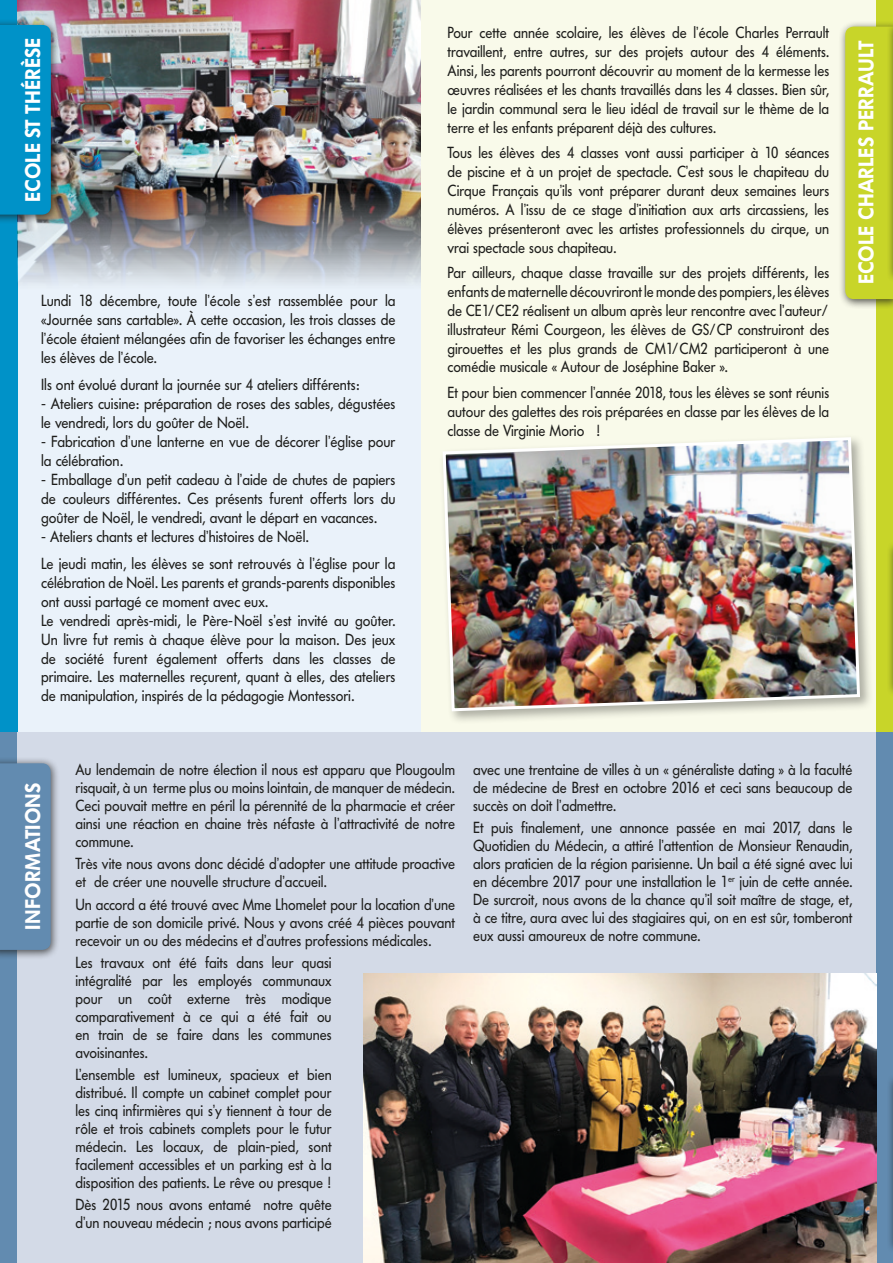
<style>
.page{position:relative;width:893px;height:1263px;background:#fff}
.page>*{position:absolute;margin:0;border:0;box-sizing:border-box;transform-origin:0 0}
.t1{font:600 21px "Futura BQ";color:#fff;scale:.95 1}
.t2{font:15.9px/18px "Futura BQ";color:#1d1d1b;text-align:justify;scale:.92 1}
.t3{font:15.9px/18.9px "Futura BQ";color:#1d1d1b;scale:.93 1}
</style>
<div class="page">
<div style="left:15px;top:727px;width:878px;height:536px;background:#d3dae7"></div>
<div style="left:0;top:727px;width:17px;height:536px;background:#628bb0"></div>
<div style="left:0;top:756px;width:60px;height:204px;background:#1d1d1b;opacity:.75"></div>
<div style="left:0;top:763px;width:51px;height:187px;background:#628bb0"></div>
<div style="left:877px;top:727px;width:16px;height:536px;background:#628bb0"></div>
<div style="left:419px;top:0;width:465px;height:731px;background:#f9faea"></div>
<div style="left:0;top:0;width:421px;height:731px;background:#eaf2fa"></div>
<div style="left:0;top:0;width:17px;height:731px;background:#0092c8"></div>
<div style="left:877px;top:0;width:16px;height:731px;background:#c8d529"></div>
<div style="left:838px;top:20px;width:55px;height:289px;background:#1d1d1b;opacity:.75"></div>
<div style="left:845px;top:27px;width:48px;height:272px;background:#c8d529"></div>
<img style="left:17px;top:0;width:404px;height:294px">
<div style="left:439px;top:434px;width:434px;height:291px;background:#1d1d1b;opacity:.35"></div>
<img style="left:441px;top:436px;width:421px;height:277px">
<div style="left:0;top:18px;width:61px;height:206px;background:#1d1d1b;opacity:.75"></div>
<div style="left:0;top:25px;width:51px;height:190px;background:#0092c8"></div>
<img style="left:364px;top:974px;width:513px;height:289px">
<div style="left:886px;top:20px;width:7px;height:262px;background:#1d1d1b;opacity:.75"></div>
<div style="left:886px;top:540px;width:7px;height:157px;background:#1d1d1b;opacity:.75"></div>
<div style="left:886px;top:1073px;width:7px;height:181px;background:#1d1d1b;opacity:.75"></div>
<h1 class="t1" style="left:21px;top:202px;width:174px;rotate:-90deg">ECOLE ST THÉRÈSE</h1>
<p class="t3" style="left:41px;top:291px;width:382px;text-align:justify">Lundi 18 décembre, toute l’école s’est rassemblée pour la «Journée sans cartable». À cette occasion, les trois classes de l’école étaient mélangées afin de favoriser les échanges entre les élèves de l’école.</p>
<p class="t3" style="left:41px;top:376px;width:344px">Ils ont évolué durant la journée sur 4 ateliers différents:</p>
<p class="t3" style="left:41px;top:394px;width:382px">- Ateliers cuisine: préparation de roses des sables, dégustées le vendredi, lors du goûter de Noël.</p>
<p class="t3" style="left:41px;top:432px;width:382px">- Fabrication d’une lanterne en vue de décorer l’église pour la célébration.</p>
<p class="t3" style="left:41px;top:470px;width:382px;text-align:justify">- Emballage d’un petit cadeau à l’aide de chutes de papiers de couleurs différentes. Ces présents furent offerts lors du goûter de Noël, le vendredi, avant le départ en vacances.</p>
<p class="t3" style="left:41px;top:522px;width:382px;line-height:27.5px">- Ateliers chants et lectures d’histoires de Noël.<br>Le jeudi matin, les élèves se sont retrouvés à l’église pour la</p>
<p class="t3" style="left:41px;top:573px;width:382px">célébration de Noël. Les parents et grands-parents disponibles ont aussi partagé ce moment avec eux.<br>Le vendredi après-midi, le Père-Noël s’est invité au goûter.<br>Un livre fut remis à chaque élève pour la maison. Des jeux de société furent également offerts dans les classes de primaire. Les maternelles reçurent, quant à elles, des ateliers de manipulation, inspirés de la pédagogie Montessori.</p>
<p class="t2" style="left:448px;top:24px;width:416px;line-height:18.9px">Pour cette année scolaire, les élèves de l’école Charles Perrault travaillent, entre autres, sur des projets autour des 4 éléments.<br>Ainsi, les parents pourront découvrir au moment de la kermesse les œuvres réalisées et les chants travaillés dans les 4 classes. Bien sûr, le jardin communal sera le lieu idéal de travail sur le thème de la terre et les enfants préparent déjà des cultures.</p>
<p class="t2" style="left:448px;top:143px;width:416px;line-height:18.9px">Tous les élèves des 4 classes vont aussi participer à 10 séances de piscine et à un projet de spectacle. C’est sous le chapiteau du Cirque Français qu’ils vont préparer durant deux semaines leurs numéros. A l’issu de ce stage d’initiation aux arts circassiens, les élèves présenteront avec les artistes professionnels du cirque, un vrai spectacle sous chapiteau.</p>
<p class="t2" style="left:448px;top:263px;width:416px;line-height:18.9px">Par ailleurs, chaque classe travaille sur des projets différents, les enfants de maternelle découvriront le monde des pompiers, les élèves de CE1/CE2 réalisent un album après leur rencontre avec l’auteur/ illustrateur Rémi Courgeon, les élèves de GS/CP construiront des girouettes et les plus grands de CM1/CM2 participeront à une comédie musicale « Autour de Joséphine Baker ».</p>
<p class="t2" style="left:448px;top:383px;width:416px;line-height:18.9px">Et pour bien commencer l’année 2018, tous les élèves se sont réunis autour des galettes des rois préparées en classe par les élèves de la classe de Virginie Morio !</p>
<h1 class="t1" style="left:854px;top:284px;width:258px;rotate:-90deg">ECOLE CHARLES PERRAULT</h1>
<h1 class="t1" style="left:21px;top:930px;width:157px;rotate:-90deg">INFORMATIONS</h1>
<p class="t2" style="left:76px;top:761px;width:414px">Au lendemain de notre élection il nous est apparu que Plougoulm risquait, à un terme plus ou moins lointain, de manquer de médecin.<br>Ceci pouvait mettre en péril la pérennité de la pharmacie et créer ainsi une réaction en chaine très néfaste à l’attractivité de notre commune.</p>
<p class="t2" style="left:76px;top:855px;width:414px">Très vite nous avons donc décidé d’adopter une attitude proactive et de créer une nouvelle structure d’accueil.</p>
<p class="t2" style="left:76px;top:895px;width:414px">Un accord a été trouvé avec Mme Lhomelet pour la location d’une partie de son domicile privé. Nous y avons créé 4 pièces pouvant recevoir un ou des médecins et d’autres professions médicales.</p>
<p class="t2" style="left:76px;top:953px;width:280px">Les travaux ont été faits dans leur quasi intégralité par les employés communaux pour un coût externe très modique comparativement à ce qui a été fait ou en train de se faire dans les communes avoisinantes.</p>
<p class="t2" style="left:76px;top:1066px;width:280px">L’ensemble est lumineux, spacieux et bien distribué. Il compte un cabinet complet pour les cinq infirmières qui s’y tiennent à tour de rôle et trois cabinets complets pour le futur médecin. Les locaux, de plain-pied, sont facilement accessibles et un parking est à la disposition des patients. Le rêve ou presque !</p>
<p class="t2" style="left:76px;top:1196px;width:280px">Dès 2015 nous avons entamé notre quête d’un nouveau médecin ; nous avons participé</p>
<p class="t2" style="left:473px;top:761px;width:414px">avec une trentaine de villes à un « généraliste dating » à la faculté de médecine de Brest en octobre 2016 et ceci sans beaucoup de succès on doit l’admettre.</p>
<p class="t2" style="left:473px;top:819px;width:414px">Et puis finalement, une annonce passée en mai 2017, dans le Quotidien du Médecin, a attiré l’attention de Monsieur Renaudin, alors praticien de la région parisienne. Un bail a été signé avec lui en décembre 2017 pour une installation le 1<sup>er</sup> juin de cette année.<br>De surcroit, nous avons de la chance qu’il soit maître de stage, et, à ce titre, aura avec lui des stagiaires qui, on en est sûr, tomberont eux aussi amoureux de notre commune.</p>
</div>
